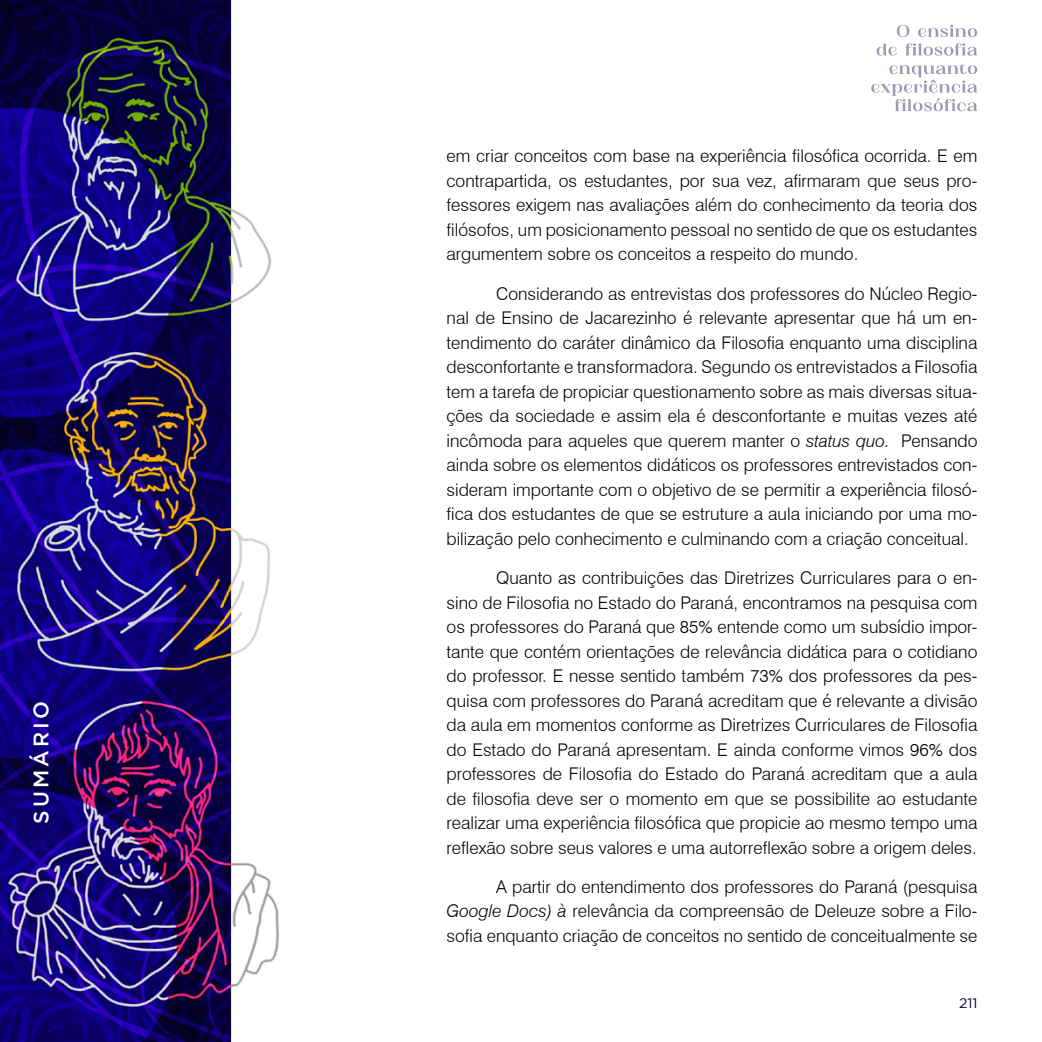
<style>
.page{position:relative;width:1042px;height:1042px;background:#fff}
.page>*{position:absolute;margin:0;border:0;box-sizing:border-box;transform-origin:0 0}
.t1{font:500 21px "Gotham";letter-spacing:.15em;color:#fff}
.t2{font:300 17.5px/24.5px "Swiss 721 BT";color:#000;text-align:justify}
.t3{font:14px "Gotham";color:#06003e}
.s1{font-style:italic}
</style>
<div class="page">
<img style="left:0;top:0;width:279px;height:1042px">
<svg style="left:897px;top:25px;width:12px;height:12px"></svg>
<svg style="left:918px;top:25px;width:59px;height:12px"></svg>
<svg style="left:876px;top:44px;width:21px;height:12px"></svg>
<svg style="left:905px;top:43px;width:72px;height:13px"></svg>
<svg style="left:871px;top:63px;width:106px;height:48px"></svg>
<p class="t1" style="left:29px;top:823px;width:124px;rotate:-90deg">SUMÁRIO</p>
<p class="t2" style="left:446px;top:144px;width:532px">em criar conceitos com base na experiência filosófica ocorrida. E em contrapartida, os estudantes, por sua vez, afirmaram que seus pro&shy;fessores exigem nas avaliações além do conhecimento da teoria dos filósofos, um posicionamento pessoal no sentido de que os estudantes argumentem sobre os conceitos a respeito do mundo.</p>
<p class="t2" style="left:446px;top:281px;width:532px;text-indent:50px">Considerando as entrevistas dos professores do Núcleo Regio&shy;nal de Ensino de Jacarezinho é relevante apresentar que há um en&shy;tendimento do caráter dinâmico da Filosofia enquanto uma disciplina desconfortante e transformadora. Segundo os entrevistados a Filosofia tem a tarefa de propiciar questionamento sobre as mais diversas situa&shy;ções da sociedade e assim ela é desconfortante e muitas vezes até incômoda para aqueles que querem manter o <span class="s1">status quo.</span> Pensando ainda sobre os elementos didáticos os professores entrevistados con&shy;sideram importante com o objetivo de se permitir a experiência filosó&shy;fica dos estudantes de que se estruture a aula iniciando por uma mo&shy;bilização pelo conhecimento e culminando com a criação conceitual.</p>
<p class="t2" style="left:446px;top:565px;width:532px;text-indent:50px">Quanto as contribuições das Diretrizes Curriculares para o en&shy;sino de Filosofia no Estado do Paraná, encontramos na pesquisa com os professores do Paraná que 85% entende como um subsídio impor&shy;tante que contém orientações de relevância didática para o cotidiano do professor. E nesse sentido também 73% dos professores da pes&shy;quisa com professores do Paraná acreditam que é relevante a divisão da aula em momentos conforme as Diretrizes Curriculares de Filosofia do Estado do Paraná apresentam. E ainda conforme vimos 96% dos professores de Filosofia do Estado do Paraná acreditam que a aula de filosofia deve ser o momento em que se possibilite ao estudante realizar uma experiência filosófica que propicie ao mesmo tempo uma reflexão sobre seus valores e uma autorreflexão sobre a origem deles.</p>
<p class="t2" style="left:446px;top:874px;width:532px;text-indent:50px">A partir do entendimento dos professores do Paraná (pesquisa <span class="s1">Google Docs) à</span> relevância da compreensão de Deleuze sobre a Filo&shy;sofia enquanto criação de conceitos no sentido de conceitualmente se</p>
<p class="t3" style="left:959px;top:996px;width:20px">211</p>
</div>
